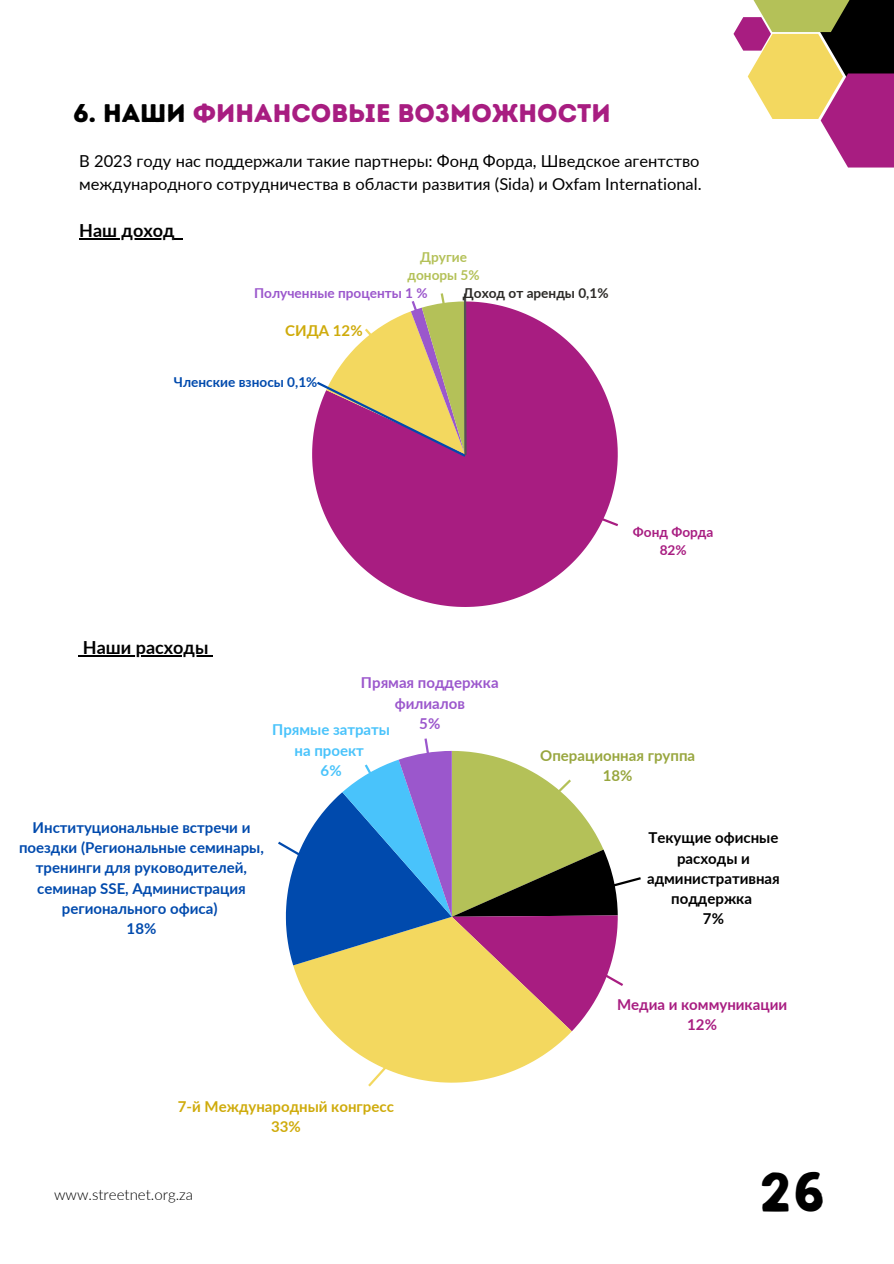
<style>
.page{position:relative;width:894px;height:1264px;background:#fff}
.page>*{position:absolute;margin:0;border:0;box-sizing:border-box;transform-origin:0 0}
.t1{font:47.25px "KGHAPPY Solid";color:#000}
.t2{font:25.5px "Intro Rust Base";color:#a81d81}
.t3{font:700 18px "Lato";color:#000}
.t4{font:16.5px/22.5px "Lato";color:#000}
.t5{font:700 15px/20.2px "Lato";color:#004aad;text-align:center}
.t6{font:700 15px/20.2px "Lato";color:#000;text-align:center}
.t7{font:700 15px/20.2px "Lato";color:#cfab0b;text-align:center}
.t8{font:700 15px/20.2px "Lato";color:#9b57cc;text-align:center}
.t9{font:700 15px/20.2px "Lato";color:#49c3fb;text-align:center}
.t10{font:700 15px/20.2px "Lato";color:#98a63e;text-align:center}
.t11{font:700 15px/20.2px "Lato";color:#a81d81;text-align:center}
.t12{font:300 15px "Lato";color:#000}
.t13{font:700 13.65px "Lato";color:#9b57cc}
.t14{font:700 13.65px "Lato";color:#004aad}
.t15{font:700 13.65px "Lato";color:#2c2a27}
.t16{font:700 13.65px/18px "Lato";color:#b4c158;text-align:center}
.t17{font:700 13.65px/18px "Lato";color:#a81d81;text-align:center}
.s1{color:#000}
</style>
<div class="page">
<div style="left:801px;top:0;width:92px;height:113px;background:#000"></div>
<svg style="left:733px;top:17px;width:160px;height:150px"></svg>
<svg style="left:744px;top:0;width:114px;height:32px;fill:#b4c158"></svg>
<hr style="left:79px;top:238px;width:95px;height:1px;background:#000">
<hr style="left:83px;top:655px;width:125px;height:1px;background:#000">
<svg style="left:312px;top:301px;width:305px;height:306px;fill:#a81d81"></svg>
<svg style="left:314px;top:293px;width:154px;height:166px"></svg>
<div style="left:480px;top:470px;width:138px;height:58px;background:#a81d81"></div>
<svg style="left:278px;top:738px;width:363px;height:349px"></svg>
<h2 class="t2" style="left:73px;top:98px;width:539px"><span class="s1">6. Наши</span> финансовые возможности</h2>
<h1 class="t4" style="left:79px;top:150px;width:623px">В 2023 году нас поддержали такие партнеры: Фонд Форда, Шведское агентство международного сотрудничества в области развития (Sida) и Oxfam International.</h1>
<h3 class="t3" style="left:79px;top:219px;width:97px">Наш доход</h3>
<h2 class="t16" style="left:407px;top:247px;width:74px">Другие доноры 5%</h2>
<h5 class="t13" style="left:254px;top:284px;width:175px">Полученные проценты 1 %</h5>
<h5 class="t7" style="left:285px;top:320px;width:79px">СИДА 12%</h5>
<h4 class="t14" style="left:174px;top:374px;width:145px">Членские взносы 0,1%</h4>
<h5 class="t15" style="left:462px;top:284px;width:147px">Доход от аренды 0,1%</h5>
<h5 class="t3" style="left:83px;top:636px;width:127px">Наши расходы</h5>
<h5 class="t17" style="left:632px;top:523px;width:82px">Фонд Форда<br>82%</h5>
<h5 class="t8" style="left:361px;top:672px;width:139px">Прямая поддержка филиалов<br>5%</h5>
<h5 class="t9" style="left:272px;top:719px;width:119px">Прямые затраты на проект<br>6%</h5>
<h5 class="t5" style="left:19px;top:816px;width:246px">Институциональные встречи и поездки (Региональные семинары, тренинги для руководителей, семинар SSE, Администрация регионального офиса)<br>18%</h5>
<h5 class="t7" style="left:178px;top:1095px;width:217px">7-й Международный конгресс<br>33%</h5>
<p class="t12" style="left:54px;top:1185px;width:140px">www.streetnet.org.za</p>
<h5 class="t10" style="left:540px;top:744px;width:156px">Операционная группа<br>18%</h5>
<h5 class="t6" style="left:647px;top:827px;width:134px">Текущие офисные расходы и административная поддержка<br>7%</h5>
<p class="t11" style="left:617px;top:994px;width:172px">Медиа и коммуникации<br>12%</p>
<h1 class="t1" style="left:756px;top:1156px;width:69px">26</h1>
</div>
